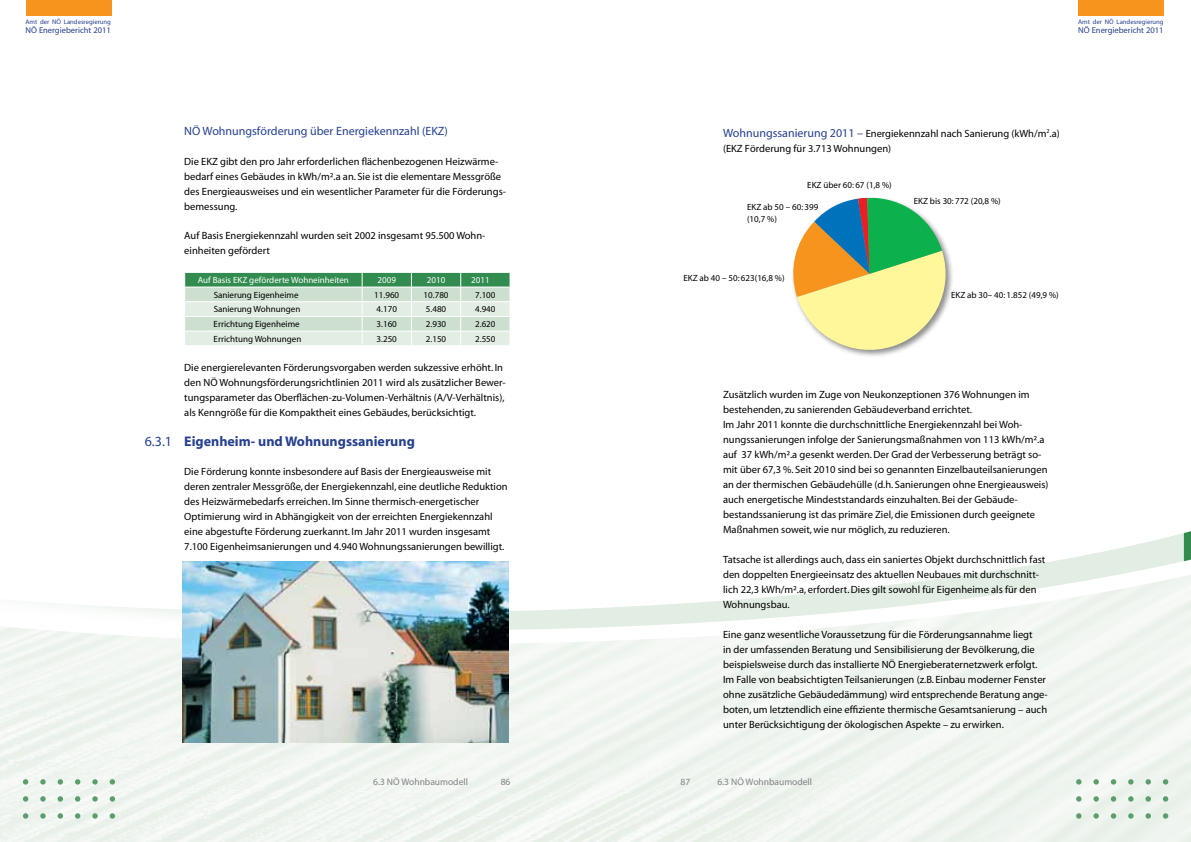
<style>
.page{position:relative;width:1191px;height:842px;background:#fff}
.page>*{position:absolute;margin:0;border:0;box-sizing:border-box;transform-origin:0 0}
.t1{font:700 14px "Myriad";color:#25408f}
.t2{font:12px "Myriad";color:#25408f}
.t3{font:10.5px/15px "Myriad";color:#000}
.t4{font:9.5px "Myriad";color:#808285}
.t5{font:9px/12px "Myriad";color:#000}
.t6{font:9px "Myriad";color:#fff}
.t7{font:8.6px "Myriad";color:#25408f}
.t8{font:6.6px "Myriad";color:#25408f}
.s1{font-weight:400}
.s2{font-size:12px;color:#25408f}
</style>
<div class="page">
<svg style="left:0;top:631px;width:1191px;height:13px;fill:#f3f7f2"></svg>
<svg style="left:0;top:613px;width:1191px;height:18px"></svg>
<svg style="left:0;top:533px;width:1191px;height:80px"></svg>
<svg style="left:23px;top:779px;width:5px;height:6px"></svg>
<svg style="left:40px;top:779px;width:6px;height:6px"></svg>
<svg style="left:58px;top:779px;width:5px;height:6px"></svg>
<svg style="left:75px;top:779px;width:5px;height:6px"></svg>
<svg style="left:92px;top:779px;width:6px;height:6px"></svg>
<svg style="left:110px;top:779px;width:5px;height:6px"></svg>
<svg style="left:110px;top:796px;width:5px;height:6px"></svg>
<svg style="left:92px;top:796px;width:6px;height:6px"></svg>
<svg style="left:75px;top:796px;width:5px;height:6px"></svg>
<svg style="left:58px;top:796px;width:5px;height:6px"></svg>
<svg style="left:40px;top:796px;width:6px;height:6px"></svg>
<svg style="left:23px;top:796px;width:5px;height:6px"></svg>
<svg style="left:110px;top:813px;width:5px;height:6px"></svg>
<svg style="left:92px;top:813px;width:6px;height:6px"></svg>
<svg style="left:75px;top:813px;width:5px;height:6px"></svg>
<svg style="left:58px;top:813px;width:5px;height:6px"></svg>
<svg style="left:40px;top:813px;width:6px;height:6px"></svg>
<svg style="left:23px;top:813px;width:5px;height:6px"></svg>
<svg style="left:1076px;top:779px;width:5px;height:6px"></svg>
<svg style="left:1093px;top:779px;width:5px;height:6px"></svg>
<svg style="left:1110px;top:779px;width:6px;height:6px"></svg>
<svg style="left:1128px;top:779px;width:5px;height:6px"></svg>
<svg style="left:1145px;top:779px;width:6px;height:6px"></svg>
<svg style="left:1162px;top:779px;width:6px;height:6px"></svg>
<svg style="left:1162px;top:796px;width:6px;height:6px"></svg>
<svg style="left:1145px;top:796px;width:6px;height:6px"></svg>
<svg style="left:1128px;top:796px;width:5px;height:6px"></svg>
<svg style="left:1110px;top:796px;width:6px;height:6px"></svg>
<svg style="left:1093px;top:796px;width:5px;height:6px"></svg>
<svg style="left:1076px;top:796px;width:5px;height:6px"></svg>
<svg style="left:1162px;top:813px;width:6px;height:6px"></svg>
<svg style="left:1145px;top:813px;width:6px;height:6px"></svg>
<svg style="left:1128px;top:813px;width:5px;height:6px"></svg>
<svg style="left:1110px;top:813px;width:6px;height:6px"></svg>
<svg style="left:1093px;top:813px;width:5px;height:6px"></svg>
<svg style="left:1076px;top:813px;width:5px;height:6px"></svg>
<div style="left:26px;top:0;width:85px;height:15px;background:#f7941e"></div>
<div style="left:1078px;top:0;width:86px;height:15px;background:#f7941e"></div>
<svg style="left:1183px;top:531px;width:8px;height:30px"></svg>
<svg style="left:184px;top:272px;width:326px;height:73px;background:#bcd7c2"></svg>
<img style="left:182px;top:561px;width:327px;height:182px">
<svg style="left:792px;top:197px;width:161px;height:159px"></svg>
<p class="t8" style="left:26px;top:19px;width:87px">Amt der NÖ Landesregierung</p>
<p class="t7" style="left:26px;top:26px;width:87px">NÖ Energiebericht 2011</p>
<p class="t2" style="left:184px;top:125px;width:265px">NÖ Wohnungsförderung über Energiekennzahl (EKZ)</p>
<p class="t3" style="left:184px;top:154px;width:323px">Die EKZ gibt den pro Jahr erforderlichen flächenbezogenen Heizwärme&shy;bedarf eines Gebäudes in kWh/m².a an. Sie ist die elementare Messgröße des Energieausweises und ein wesentlicher Parameter für die Förderungs&shy;bemessung.</p>
<p class="t3" style="left:184px;top:228px;width:302px">Auf Basis Energiekennzahl wurden seit 2002 insgesamt 95.500 Wohn&shy;einheiten gefördert</p>
<p class="t6" style="left:198px;top:276px;width:153px">Auf Basis EKZ geförderte Wohneinheiten</p>
<p class="t6" style="left:377px;top:276px;width:20px">2009</p>
<p class="t6" style="left:427px;top:276px;width:20px">2010</p>
<p class="t6" style="left:471px;top:276px;width:20px">2011</p>
<p class="t5" style="left:214px;top:289px;width:86px">Sanierung Eigenheime</p>
<p class="t5" style="left:374px;top:289px;width:26px">11.960</p>
<p class="t5" style="left:423px;top:289px;width:26px">10.780</p>
<p class="t5" style="left:475px;top:289px;width:22px">7.100</p>
<p class="t5" style="left:214px;top:304px;width:88px">Sanierung Wohnungen</p>
<p class="t5" style="left:376px;top:304px;width:22px">4.170</p>
<p class="t5" style="left:426px;top:304px;width:22px">5.480</p>
<p class="t5" style="left:475px;top:304px;width:22px">4.940</p>
<p class="t5" style="left:214px;top:318px;width:88px">Errichtung Eigenheime</p>
<p class="t5" style="left:376px;top:318px;width:22px">3.160</p>
<p class="t5" style="left:426px;top:318px;width:22px">2.930</p>
<p class="t5" style="left:475px;top:318px;width:22px">2.620</p>
<p class="t5" style="left:214px;top:333px;width:89px">Errichtung Wohnungen</p>
<p class="t5" style="left:376px;top:333px;width:22px">3.250</p>
<p class="t5" style="left:426px;top:333px;width:22px">2.150</p>
<p class="t5" style="left:475px;top:333px;width:22px">2.550</p>
<p class="t3" style="left:184px;top:361px;width:323px">Die energierelevanten Förderungsvorgaben werden sukzessive erhöht. In den NÖ Wohnungsförderungsrichtlinien 2011 wird als zusätzlicher Bewer&shy;tungsparameter das Oberflächen-zu-Volumen-Verhältnis (A/V-Verhältnis), als Kenngröße für die Kompaktheit eines Gebäudes, berücksichtigt.</p>
<h1 class="t1" style="left:145px;top:434px;width:272px"><span class="s1">6.3.1</span> Eigenheim- und Wohnungssanierung</h1>
<p class="t3" style="left:184px;top:464px;width:325px">Die Förderung konnte insbesondere auf Basis der Energieausweise mit deren zentraler Messgröße, der Energiekennzahl, eine deutliche Reduktion des Heizwärmebedarfs erreichen. Im Sinne thermisch-energetischer Optimierung wird in Abhängigkeit von der erreichten Energiekennzahl eine abgestufte Förderung zuerkannt. Im Jahr 2011 wurden insgesamt 7.100 Eigenheimsanierungen und 4.940 Wohnungssanierungen bewilligt.</p>
<p class="t4" style="left:373px;top:777px;width:96px">6.3 NÖ Wohnbaumodell</p>
<p class="t4" style="left:500px;top:777px;width:11px">86</p>
<p class="t8" style="left:1078px;top:19px;width:87px">Amt der NÖ Landesregierung</p>
<p class="t7" style="left:1078px;top:26px;width:87px">NÖ Energiebericht 2011</p>
<p class="t3" style="left:723px;top:126px;width:338px"><span class="s2">Wohnungssanierung 2011 –</span> Energiekennzahl nach Sanierung (kWh/m<sup>2</sup>.a) (EKZ Förderung für 3.713 Wohnungen)</p>
<p class="t5" style="left:807px;top:179px;width:86px">EKZ über 60: 67 (1,8 %)</p>
<p class="t5" style="left:747px;top:201px;width:73px">EKZ ab 50 – 60: 399 (10,7 %)</p>
<p class="t5" style="left:683px;top:272px;width:103px">EKZ ab 40 – 50: 623(16,8 %)</p>
<p class="t5" style="left:913px;top:195px;width:88px">EKZ bis 30: 772 (20,8 %)</p>
<p class="t5" style="left:951px;top:289px;width:109px">EKZ ab 30– 40: 1.852 (49,9 %)</p>
<p class="t4" style="left:680px;top:777px;width:11px">87</p>
<p class="t3" style="left:723px;top:388px;width:327px">Zusätzlich wurden im Zuge von Neukonzeptionen 376 Wohnungen im bestehenden, zu sanierenden Gebäudeverband errichtet.<br>Im Jahr 2011 konnte die durchschnittliche Energiekennzahl bei Woh&shy;nungssanierungen infolge der Sanierungsmaßnahmen von 113 kWh/m².a auf 37 kWh/m².a gesenkt werden. Der Grad der Verbesserung beträgt so&shy;mit über 67,3 %. Seit 2010 sind bei so genannten Einzelbauteilsanierungen an der thermischen Gebäudehülle (d.h. Sanierungen ohne Energieausweis) auch energetische Mindeststandards einzuhalten. Bei der Gebäude&shy;bestandssanierung ist das primäre Ziel, die Emissionen durch geeignete Maßnahmen soweit, wie nur möglich, zu reduzieren.</p>
<p class="t3" style="left:723px;top:553px;width:324px">Tatsache ist allerdings auch, dass ein saniertes Objekt durchschnittlich fast den doppelten Energieeinsatz des aktuellen Neubaues mit durchschnitt&shy;lich 22,3 kWh/m².a, erfordert. Dies gilt sowohl für Eigenheime als für den Wohnungsbau.</p>
<p class="t3" style="left:723px;top:628px;width:326px">Eine ganz wesentliche Voraussetzung für die Förderungsannahme liegt<br>in der umfassenden Beratung und Sensibilisierung der Bevölkerung, die beispielsweise durch das installierte NÖ Energieberaternetzwerk erfolgt.<br>Im Falle von beabsichtigten Teilsanierungen (z.B. Einbau moderner Fenster ohne zusätzliche Gebäudedämmung) wird entsprechende Beratung ange&shy;boten, um letztendlich eine effiziente thermische Gesamtsanierung – auch unter Berücksichtigung der ökologischen Aspekte – zu erwirken.</p>
<p class="t4" style="left:717px;top:777px;width:96px">6.3 NÖ Wohnbaumodell</p>
</div>
